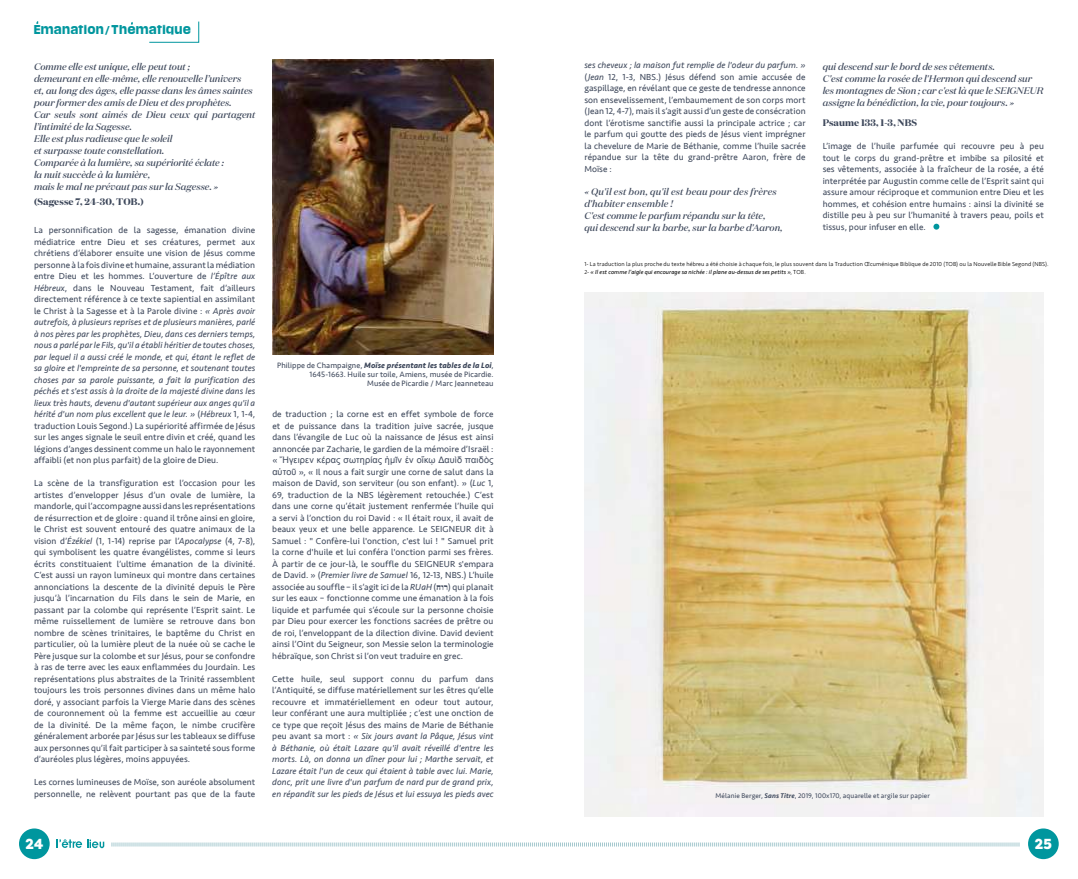
<style>
.page{position:relative;width:1078px;height:879px;background:#fff}
.page>*{position:absolute;margin:0;border:0;box-sizing:border-box;transform-origin:0 0}
.t1{font:900 14.5px "Filson Pro";color:#fff;scale:.9 1}
.t2{font:700 11px "Media Sans Web";letter-spacing:.08em;color:#00969e}
.t3{font:italic 500 9.5px/12px "Domaine Display";letter-spacing:.005em;color:#3f495c}
.t4{font:700 9.5px "Domaine Display";letter-spacing:.01em;color:#3f495c}
.t5{font:9px/11.5px "Seravek";letter-spacing:.005em;color:#3f495c;text-align:justify}
.t6{font:italic 9px/11.5px "Seravek";letter-spacing:.005em;color:#3f495c;text-align:justify}
.t7{font:9px "Arial";letter-spacing:.015em;color:#3f495c}
.t8{font:8px/9px "Seravek";letter-spacing:.01em;color:#3f495c;text-align:right}
.t9{font:7px "Seravek";letter-spacing:.015em;color:#3f495c}
.t10{font:300 6px/8.1px "Seravek";letter-spacing:.02em;color:#000}
.s1{font-family:"Marselis Pro"}
.s2{font-style:italic}
.s3{font-weight:700;font-style:italic}
.s4{font-family:"Seravek"}
.s5{font-family:"Arial"}
.s6{font-family:"Times New Roman";font-weight:700}
.s7{font-style:normal}
.s8{font-weight:400;font-style:italic}
.s9{font-weight:500;font-style:italic}
</style>
<div class="page">
<img style="left:272px;top:60px;width:221px;height:295px">
<img style="left:584px;top:292px;width:459px;height:524px">
<svg style="left:933px;top:224px;width:6px;height:6px"></svg>
<svg style="left:111px;top:842px;width:908px;height:5px"></svg>
<div style="left:19px;top:828px;width:31px;height:31px;background:#00969e;border-radius:50%"></div>
<svg style="left:57px;top:839px;width:47px;height:9px"></svg>
<div style="left:1027px;top:828px;width:31px;height:31px;background:#00969e;border-radius:50%"></div>
<svg style="left:149px;top:21px;width:50px;height:22px"></svg>
<p class="t2" style="left:34px;top:23px;width:158px">Emanation <span class="s1">/</span> Thematique</p>
<p class="t3" style="left:34px;top:60px;width:223px">Comme elle est unique, elle peut tout ;<br>demeurant en elle-même, elle renouvelle l’univers<br>et, au long des âges, elle passe dans les âmes saintes pour former des amis de Dieu et des prophètes.<br>Car seuls sont aimés de Dieu ceux qui partagent l’intimité de la Sagesse.<br>Elle est plus radieuse que le soleil<br>et surpasse toute constellation.<br>Comparée à la lumière, sa supériorité éclate :<br>la nuit succède à la lumière,<br>mais le mal ne prévaut pas sur la Sagesse. »</p>
<p class="t4" style="left:34px;top:195px;width:111px">(Sagesse 7, 24-30, TOB.)</p>
<p class="t5" style="left:34px;top:224px;width:223px">La personnification de la sagesse, émanation divine médiatrice entre Dieu et ses créatures, permet aux chrétiens d’élaborer ensuite une vision de Jésus comme personne à la fois divine et humaine, assurant la médiation entre Dieu et les hommes. L’ouverture de <span class="s2">l’Épître aux Hébreux</span>, dans le Nouveau Testament, fait d’ailleurs directement référence à ce texte sapiential en assimilant le Christ à la Sagesse et à la Parole divine : <span class="s2">« Après avoir autrefois, à plusieurs reprises et de plusieurs manières, parlé à nos pères par les prophètes, Dieu, dans ces derniers temps, nous a parlé par le Fils, qu'il a établi héritier de toutes choses, par lequel il a aussi créé le monde, et qui, étant le reflet de sa gloire et l'empreinte de sa personne, et soutenant toutes choses par sa parole puissante, a fait la purification des péchés et s'est assis à la droite de la majesté divine dans les lieux très hauts, devenu d'autant supérieur aux anges qu'il a hérité d'un nom plus excellent que le leur. »</span> (<span class="s2">Hébreux</span> 1, 1-4, traduction Louis Segond.) La supériorité affirmée de Jésus sur les anges signale le seuil entre divin et créé, quand les légions d’anges dessinent comme un halo le rayonnement affaibli (et non plus parfait) de la gloire de Dieu.</p>
<p class="t5" style="left:34px;top:477px;width:223px">La scène de la transfiguration est l’occasion pour les artistes d’envelopper Jésus d’un ovale de lumière, la mandorle, qui l’accompagne aussi dans les représentations de résurrection et de gloire : quand il trône ainsi en gloire, le Christ est souvent entouré des quatre animaux de la vision d’<span class="s2">Ézékiel</span> (1, 1-14) reprise par l’<span class="s2">Apocalypse</span> (4, 7-8), qui symbolisent les quatre évangélistes, comme si leurs écrits constituaient l’ultime émanation de la divinité.<br>C’est aussi un rayon lumineux qui montre dans certaines annonciations la descente de la divinité depuis le Père jusqu’à l’incarnation du Fils dans le sein de Marie, en passant par la colombe qui représente l’Esprit saint. Le même ruissellement de lumière se retrouve dans bon nombre de scènes trinitaires, le baptême du Christ en particulier, où la lumière pleut de la nuée où se cache le Père jusque sur la colombe et sur Jésus, pour se confondre à ras de terre avec les eaux enflammées du Jourdain. Les représentations plus abstraites de la Trinité rassemblent toujours les trois personnes divines dans un même halo doré, y associant parfois la Vierge Marie dans des scènes de couronnement où la femme est accueillie au cœur de la divinité. De la même façon, le nimbe crucifère généralement arborée par Jésus sur les tableaux se diffuse aux personnes qu’il fait participer à sa sainteté sous forme d’auréoles plus légères, moins appuyées.</p>
<p class="t5" style="left:34px;top:776px;width:223px">Les cornes lumineuses de Moïse, son auréole absolument personnelle, ne relèvent pourtant pas que de la faute</p>
<p class="t8" style="left:277px;top:361px;width:218px">Philippe de Champaigne, <span class="s3">Moïse présentant les tables de la Loi</span>,<br>1645-1663. Huile sur toile, Amiens, musée de Picardie.<br>Musée de Picardie / Marc Jeanneteau</p>
<p class="t5" style="left:272px;top:408px;width:223px">de traduction ; la corne est en effet symbole de force et de puissance dans la tradition juive sacrée, jusque dans l’évangile de Luc où la naissance de Jésus est ainsi annoncée par Zacharie, le gardien de la mémoire d’Israël :</p>
<p class="t7" style="left:272px;top:454px;width:223px"><span class="s4">«</span> Ἤγειρεν κέρας σωτηρίας ἡμῖν ἐν οἴκῳ Δαυὶδ παιδὸς</p>
<p class="t5" style="left:272px;top:466px;width:223px"><span class="s5">αὐτοῦ</span> », « Il nous a fait surgir une corne de salut dans la maison de David, son serviteur (ou son enfant). » (<span class="s2">Luc</span> 1, 69, traduction de la NBS légèrement retouchée.) C’est dans une corne qu’était justement renfermée l’huile qui a servi à l’onction du roi David : « Il était roux, il avait de beaux yeux et une belle apparence. Le SEIGNEUR dit à Samuel : " Confère-lui l'onction, c'est lui ! " Samuel prit la corne d'huile et lui conféra l'onction parmi ses frères.<br>À partir de ce jour-là, le souffle du SEIGNEUR s'empara de David. » (<span class="s2">Premier livre de Samuel</span> 16, 12-13, NBS.) L’huile associée au souffle – il s’agit ici de la <span class="s2">RUaH</span> ( <span class="s6">רוח</span> ( qui planait sur les eaux – fonctionne comme une émanation à la fois liquide et parfumée qui s’écoule sur la personne choisie par Dieu pour exercer les fonctions sacrées de prêtre ou de roi, l’enveloppant de la dilection divine. David devient ainsi l’Oint du Seigneur, son Messie selon la terminologie hébraïque, son Christ si l’on veut traduire en grec.</p>
<p class="t6" style="left:272px;top:673px;width:223px"><span class="s7">Cette huile, seul support connu du parfum dans l’Antiquité, se diffuse matériellement sur les êtres qu’elle recouvre et immatériellement en odeur tout autour, leur conférant une aura multipliée ; c’est une onction de ce type que reçoit Jésus des mains de Marie de Béthanie peu avant sa mort :</span> « Six jours avant la Pâque, Jésus vint à Béthanie, où était Lazare qu'il avait réveillé d'entre les morts. Là, on donna un dîner pour lui ; Marthe servait, et Lazare était l'un de ceux qui étaient à table avec lui. Marie, donc, prit une livre d'un parfum de nard pur de grand prix, en répandit sur les pieds de Jésus et lui essuya les pieds avec</p>
<p class="t5" style="left:584px;top:60px;width:223px"><span class="s2">ses cheveux ; la maison fut remplie de l'odeur du parfum. » </span>(<span class="s2">Jean</span> 12, 1-3, NBS.) Jésus défend son amie accusée de gaspillage, en révélant que ce geste de tendresse annonce son ensevelissement, l’embaumement de son corps mort (Jean 12, 4-7), mais il s’agit aussi d’un geste de consécration dont l’érotisme sanctifie aussi la principale actrice ; car le parfum qui goutte des pieds de Jésus vient imprégner la chevelure de Marie de Béthanie, comme l’huile sacrée répandue sur la tête du grand-prêtre Aaron, frère de Moïse :</p>
<p class="t3" style="left:584px;top:186px;width:200px">« Qu'il est bon, qu'il est beau pour des frères d'habiter ensemble !<br>C'est comme le parfum répandu sur la tête,<br>qui descend sur la barbe, sur la barbe d'Aaron,</p>
<p class="t3" style="left:822px;top:60px;width:222px">qui descend sur le bord de ses vêtements.<br>C'est comme la rosée de l'Hermon qui descend sur les montagnes de Sion ; car c'est là que le SEIGNEUR assigne la bénédiction, la vie, pour toujours. »</p>
<p class="t4" style="left:822px;top:116px;width:96px">Psaume 133, 1-3, NBS</p>
<p class="t5" style="left:822px;top:140px;width:223px">L’image de l’huile parfumée qui recouvre peu à peu tout le corps du grand-prêtre et imbibe sa pilosité et ses vêtements, associée à la fraîcheur de la rosée, a été interprétée par Augustin comme celle de l’Esprit saint qui assure amour réciproque et communion entre Dieu et les hommes, et cohésion entre humains : ainsi la divinité se distille peu à peu sur l’humanité à travers peau, poils et tissus, pour infuser en elle.</p>
<p class="t10" style="left:584px;top:260px;width:465px">1- La traduction la plus proche du texte hébreu a été choisie à chaque fois, le plus souvent dans la Traduction Œcuménique Biblique de 2010 (TOB) ou la Nouvelle Bible Segond (NBS).<br>2- <span class="s8">« Il est comme l’aigle qui encourage sa nichée : il plane au-dessus de ses petits »</span>, TOB.</p>
<p class="t9" style="left:715px;top:790px;width:216px">Mélanie Berger, <span class="s9">Sans Titre</span>, 2019, 100x170, aquarelle et argile sur papier</p>
<h1 class="t1" style="left:25px;top:836px;width:21px">24</h1>
<h1 class="t1" style="left:1034px;top:836px;width:21px">25</h1>
</div>
